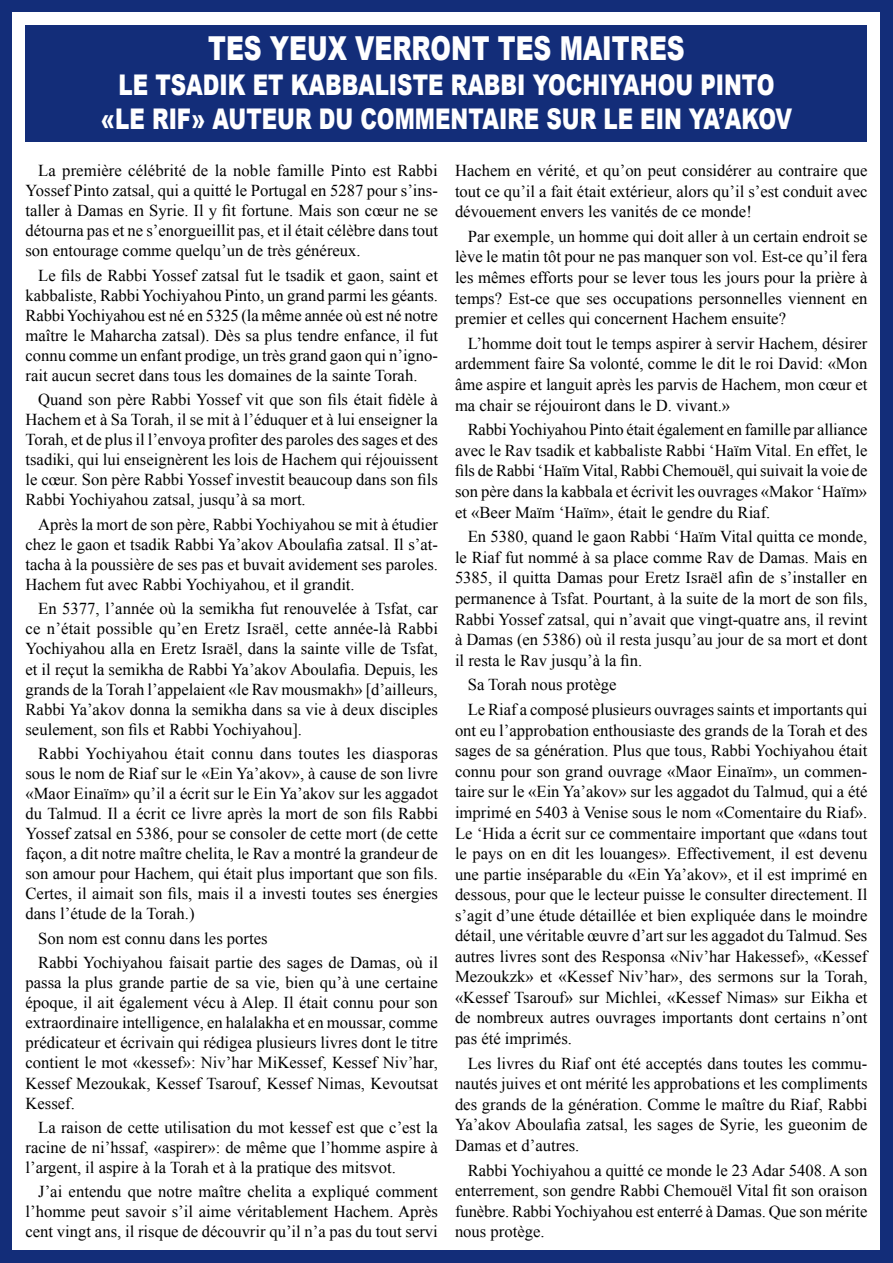
<style>
.page{position:relative;width:893px;height:1263px;background:#132d79}
.page>*{position:absolute;margin:0;border:0;box-sizing:border-box;transform-origin:0 0}
.t1{font:900 33px "Arial";color:#fff;scale:.75 1}
.t2{font:900 28.5px/34.2px "Arial";color:#fff;text-align:center;scale:.75 1}
.t3{font:16.65px/20.1px "Times New Roman";color:#000;text-align:justify}
</style>
<div class="page">
<div style="left:13px;top:13px;width:867px;height:1237px;background:#fff"></div>
<div style="left:26px;top:26px;width:841px;height:116px;background:#132d79"></div>
<h1 class="t1" style="left:208px;top:25px;width:637px">TES YEUX VERRONT TES MAITRES</h1>
<h2 class="t2" style="left:101px;top:67px;width:923px">LE TSADIK ET KABBALISTE RABBI YOCHIYAHOU PINTO «LE RIF» AUTEUR DU COMMENTAIRE SUR LE EIN YA’AKOV</h2>
<p class="t3" style="left:26px;top:160px;width:414px;text-indent:13px">La première célébrité de la noble famille Pinto est Rabbi Yossef Pinto zatsal, qui a quitté le Portugal en 5287 pour s’ins&shy;taller à Damas en Syrie. Il y fit fortune. Mais son cœur ne se détourna pas et ne s’enorgueillit pas, et il était célèbre dans tout son entourage comme quelqu’un de très généreux.</p>
<p class="t3" style="left:26px;top:265px;width:414px;text-indent:13px">Le fils de Rabbi Yossef zatsal fut le tsadik et gaon, saint et kabbaliste, Rabbi Yochiyahou Pinto, un grand parmi les géants.<br>Rabbi Yochiyahou est né en 5325 (la même année où est né notre maître le Maharcha zatsal). Dès sa plus tendre enfance, il fut connu comme un enfant prodige, un très grand gaon qui n’igno&shy;rait aucun secret dans tous les domaines de la sainte Torah.</p>
<p class="t3" style="left:26px;top:389px;width:414px;text-indent:13px">Quand son père Rabbi Yossef vit que son fils était fidèle à Hachem et à Sa Torah, il se mit à l’éduquer et à lui enseigner la Torah, et de plus il l’envoya profiter des paroles des sages et des tsadiki, qui lui enseignèrent les lois de Hachem qui réjouissent le cœur. Son père Rabbi Yossef investit beaucoup dans son fils Rabbi Yochiyahou zatsal, jusqu’à sa mort.</p>
<p class="t3" style="left:26px;top:514px;width:414px;text-indent:13px">Après la mort de son père, Rabbi Yochiyahou se mit à étudier chez le gaon et tsadik Rabbi Ya’akov Aboulafia zatsal. Il s’at&shy;tacha à la poussière de ses pas et buvait avidement ses paroles.<br>Hachem fut avec Rabbi Yochiyahou, et il grandit.</p>
<p class="t3" style="left:26px;top:598px;width:414px;text-indent:13px">En 5377, l’année où la semikha fut renouvelée à Tsfat, car ce n’était possible qu’en Eretz Israël, cette année-là Rabbi Yochiyahou alla en Eretz Israël, dans la sainte ville de Tsfat, et il reçut la semikha de Rabbi Ya’akov Aboulafia. Depuis, les grands de la Torah l’appelaient «le Rav mousmakh» [d’ailleurs, Rabbi Ya’akov donna la semikha dans sa vie à deux disciples seulement, son fils et Rabbi Yochiyahou].</p>
<p class="t3" style="left:26px;top:743px;width:414px;text-indent:13px">Rabbi Yochiyahou était connu dans toutes les diasporas sous le nom de Riaf sur le «Ein Ya’akov», à cause de son livre «Maor Einaïm» qu’il a écrit sur le Ein Ya’akov sur les aggadot du Talmud. Il a écrit ce livre après la mort de son fils Rabbi Yossef zatsal en 5386, pour se consoler de cette mort (de cette façon, a dit notre maître chelita, le Rav a montré la grandeur de son amour pour Hachem, qui était plus important que son fils.<br>Certes, il aimait son fils, mais il a investi toutes ses énergies dans l’étude de la Torah.)</p>
<p class="t3" style="left:38px;top:926px;width:401px;line-height:24.3px">Son nom est connu dans les portes<br>Rabbi Yochiyahou faisait partie des sages de Damas, où il</p>
<p class="t3" style="left:26px;top:972px;width:414px">passa la plus grande partie de sa vie, bien qu’à une certaine époque, il ait également vécu à Alep. Il était connu pour son extraordinaire intelligence, en halalakha et en moussar, comme prédicateur et écrivain qui rédigea plusieurs livres dont le titre contient le mot «kessef»: Niv’har MiKessef, Kessef Niv’har, Kessef Mezoukak, Kessef Tsarouf, Kessef Nimas, Kevoutsat Kessef.</p>
<p class="t3" style="left:26px;top:1117px;width:414px;text-indent:13px">La raison de cette utilisation du mot kessef est que c’est la racine de ni’hssaf, «aspirer»: de même que l’homme aspire à l’argent, il aspire à la Torah et à la pratique des mitsvot.</p>
<p class="t3" style="left:26px;top:1181px;width:414px;text-indent:13px">J’ai entendu que notre maître chelita a expliqué comment l’homme peut savoir s’il aime véritablement Hachem. Après cent vingt ans, il risque de découvrir qu’il n’a pas du tout servi</p>
<p class="t3" style="left:455px;top:160px;width:414px;line-height:20.5px">Hachem en vérité, et qu’on peut considérer au contraire que tout ce qu’il a fait était extérieur, alors qu’il s’est conduit avec dévouement envers les vanités de ce monde!</p>
<p class="t3" style="left:455px;top:226px;width:414px;line-height:20.5px;text-indent:13px">Par exemple, un homme qui doit aller à un certain endroit se lève le matin tôt pour ne pas manquer son vol. Est-ce qu’il fera les mêmes efforts pour se lever tous les jours pour la prière à temps? Est-ce que ses occupations personnelles viennent en premier et celles qui concernent Hachem ensuite?</p>
<p class="t3" style="left:455px;top:333px;width:414px;line-height:20.5px;text-indent:13px">L’homme doit tout le temps aspirer à servir Hachem, désirer ardemment faire Sa volonté, comme le dit le roi David: «Mon âme aspire et languit après les parvis de Hachem, mon cœur et ma chair se réjouiront dans le D. vivant.»</p>
<p class="t3" style="left:455px;top:419px;width:414px;line-height:20.5px;text-indent:13px">Rabbi Yochiyahou Pinto était également en famille par alliance avec le Rav tsadik et kabbaliste Rabbi ‘Haïm Vital. En effet, le fils de Rabbi ‘Haïm Vital, Rabbi Chemouël, qui suivait la voie de son père dans la kabbala et écrivit les ouvrages «Makor ‘Haïm» et «Beer Maïm ‘Haïm», était le gendre du Riaf.</p>
<p class="t3" style="left:455px;top:526px;width:414px;line-height:20.5px;text-indent:13px">En 5380, quand le gaon Rabbi ‘Haïm Vital quitta ce monde, le Riaf fut nommé à sa place comme Rav de Damas. Mais en 5385, il quitta Damas pour Eretz Israël afin de s’installer en permanence à Tsfat. Pourtant, à la suite de la mort de son fils, Rabbi Yossef zatsal, qui n’avait que vingt-quatre ans, il revint à Damas (en 5386) où il resta jusqu’au jour de sa mort et dont il resta le Rav jusqu’à la fin.</p>
<p class="t3" style="left:468px;top:672px;width:401px;line-height:24.8px">Sa Torah nous protège<br>Le Riaf a composé plusieurs ouvrages saints et importants qui</p>
<p class="t3" style="left:455px;top:720px;width:414px;line-height:20.5px">ont eu l’approbation enthousiaste des grands de la Torah et des sages de sa génération. Plus que tous, Rabbi Yochiyahou était connu pour son grand ouvrage «Maor Einaïm», un commen&shy;taire sur le «Ein Ya’akov» sur les aggadot du Talmud, qui a été imprimé en 5403 à Venise sous le nom «Comentaire du Riaf».<br>Le ‘Hida a écrit sur ce commentaire important que «dans tout le pays on en dit les louanges». Effectivement, il est devenu une partie inséparable du «Ein Ya’akov», et il est imprimé en dessous, pour que le lecteur puisse le consulter directement. Il s’agit d’une étude détaillée et bien expliquée dans le moindre détail, une véritable œuvre d’art sur les aggadot du Talmud. Ses autres livres sont des Responsa «Niv’har Hakessef», «Kessef Mezoukzk» et «Kessef Niv’har», des sermons sur la Torah, «Kessef Tsarouf» sur Michlei, «Kessef Nimas» sur Eikha et de nombreux autres ouvrages importants dont certains n’ont pas été imprimés.</p>
<p class="t3" style="left:455px;top:1053px;width:414px;line-height:20.5px;text-indent:13px">Les livres du Riaf ont été acceptés dans toutes les commu&shy;nautés juives et ont mérité les approbations et les compliments des grands de la génération. Comme le maître du Riaf, Rabbi Ya’akov Aboulafia zatsal, les sages de Syrie, les gueonim de Damas et d’autres.</p>
<p class="t3" style="left:455px;top:1160px;width:414px;line-height:20.5px;text-indent:13px">Rabbi Yochiyahou a quitté ce monde le 23 Adar 5408. A son enterrement, son gendre Rabbi Chemouël Vital fit son oraison funèbre. Rabbi Yochiyahou est enterré à Damas. Que son mérite nous protège.</p>
</div>
